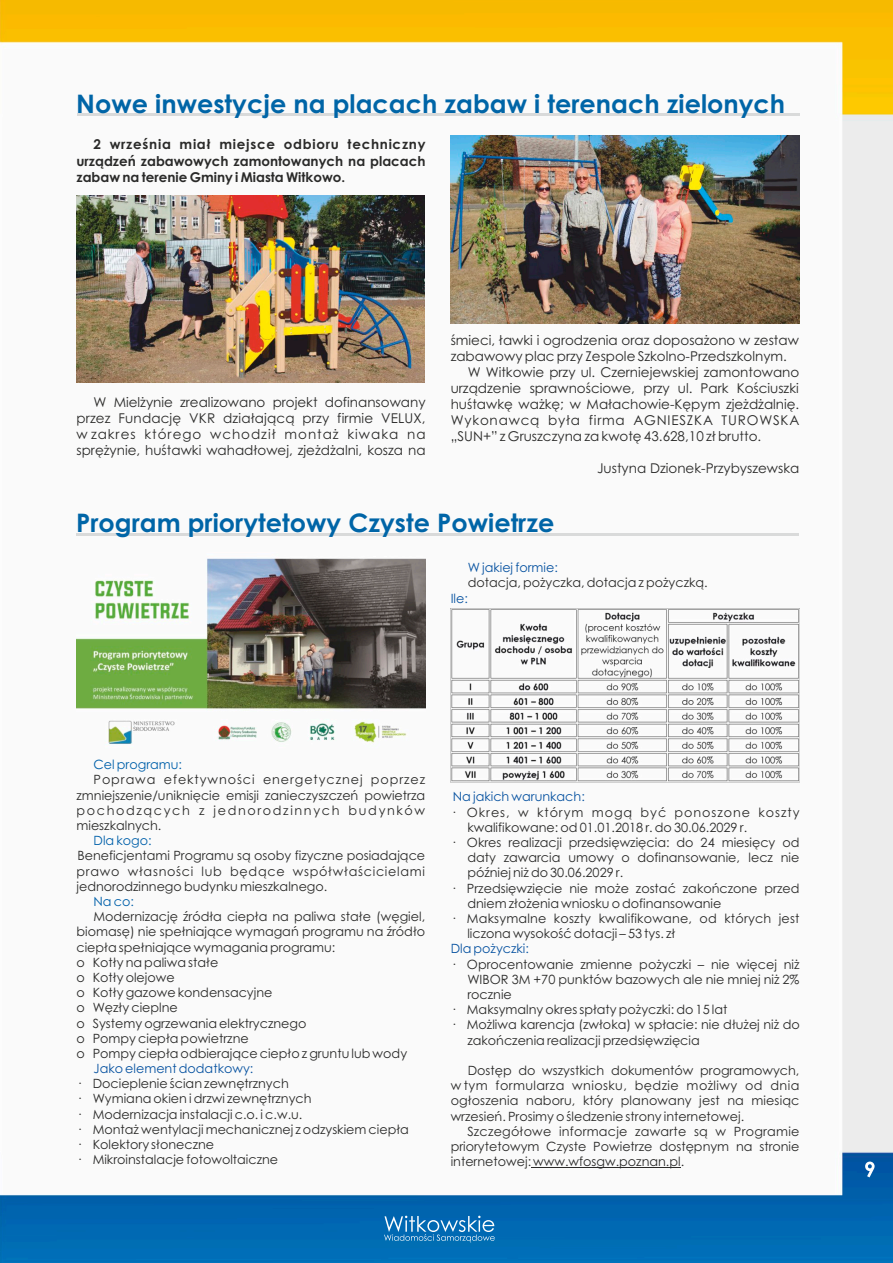
<style>
.page{position:relative;width:893px;height:1263px;background:#fff}
.page>*{position:absolute;margin:0;border:0;box-sizing:border-box;transform-origin:0 0}
.t1{font:700 25.5px "Century Gothic";color:#0065a7}
.t2{font:13.5px/16px "Century Gothic";color:#2a2a29;text-align:justify}
.t3{font:700 13.5px/16.4px "Century Gothic";color:#2a2a29;text-align:justify}
.t4{font:13.5px "Century Gothic";letter-spacing:.06em;color:#2a2a29}
.t5{font:12.75px/15.1px "Century Gothic";color:#2a2a29;text-align:justify}
.t6{font:12.75px "Century Gothic";color:#0853a1}
.t7{font:12.75px "Century Gothic";letter-spacing:.075em;color:#2a2a29}
.t8{font:12.75px "Century Gothic";color:#0060aa}
</style>
<div class="page">
<img style="left:0;top:0;width:893px;height:1263px">
<svg style="left:865px;top:1161px;width:10px;height:16px"></svg>
<svg style="left:384px;top:1216px;width:111px;height:26px;background:#3386c1"></svg>
<hr style="left:77px;top:114px;width:722px;height:2px;background:#d9dada">
<img style="left:77px;top:196px;width:348px;height:187px">
<img style="left:451px;top:136px;width:348px;height:187px">
<hr style="left:77px;top:533px;width:722px;height:2px;background:#d9dada">
<img style="left:451px;top:608px;width:349px;height:175px">
<hr style="left:531px;top:1167px;width:150px;height:1px;background:#2a2a29">
<img style="left:77px;top:553px;width:348px;height:195px">
<h1 class="t1" style="left:76px;top:94px;width:710px">Nowe inwestycje na placach zabaw i terenach zielonych</h1>
<p class="t3" style="left:77px;top:137px;width:351px;text-indent:17px">2 września miał miejsce odbioru techniczny urządzeń zabawowych zamontowanych na placach zabaw na terenie Gminy i Miasta Witkowo.</p>
<p class="t2" style="left:451px;top:333px;width:350px">śmieci, ławki i ogrodzenia oraz doposażono w zestaw</p>
<p class="t2" style="left:451px;top:349px;width:338px">zabawowy plac przy Zespole Szkolno-Przedszkolnym.</p>
<p class="t2" style="left:468px;top:365px;width:333px">W Witkowie przy ul. Czerniejewskiej zamontowano</p>
<p class="t2" style="left:451px;top:381px;width:350px">urządzenie sprawnościowe, przy ul. Park Kościuszki</p>
<p class="t2" style="left:451px;top:397px;width:350px">huśtawkę ważkę; w Małachowie-Kępym zjeżdżalnię.</p>
<p class="t4" style="left:451px;top:415px;width:350px">Wykonawcą była firma AGNIESZKA TUROWSKA</p>
<p class="t2" style="left:451px;top:430px;width:312px">„SUN+” z Gruszczyna za kwotę 43.628,10 zł brutto.</p>
<p class="t2" style="left:597px;top:462px;width:204px">Justyna Dzionek-Przybyszewska</p>
<h1 class="t1" style="left:76px;top:513px;width:480px">Program priorytetowy Czyste Powietrze</h1>
<p class="t2" style="left:77px;top:396px;width:351px;text-indent:17px">W Mielżynie zrealizowano projekt dofinansowany przez Fundację VKR działającą przy firmie VELUX, w zakres którego wchodził montaż kiwaka na sprężynie, huśtawki wahadłowej, zjeżdżalni, kosza na</p>
<p class="t6" style="left:468px;top:562px;width:92px">W jakiej formie:</p>
<p class="t5" style="left:468px;top:576px;width:241px">dotacja, pożyczka, dotacja z pożyczką.</p>
<p class="t6" style="left:451px;top:593px;width:19px">Ile:</p>
<p class="t8" style="left:94px;top:760px;width:90px">Cel programu:</p>
<p class="t5" style="left:77px;top:773px;width:350px;text-indent:17px">Poprawa efektywności energetycznej poprzez zmniejszenie/uniknięcie emisji zanieczyszczeń powietrza pochodzących z jednorodzinnych budynków mieszkalnych.</p>
<p class="t8" style="left:94px;top:836px;width:60px">Dla kogo:</p>
<p class="t5" style="left:77px;top:849px;width:350px">Beneficjentami Programu są osoby fizyczne posiadające prawo własności lub będące współwłaścicielami jednorodzinnego budynku mieszkalnego.</p>
<p class="t8" style="left:94px;top:896px;width:42px">Na co:</p>
<p class="t5" style="left:77px;top:910px;width:350px;text-align:left;text-indent:17px">Modernizację źródła ciepła na paliwa stałe (węgiel, biomasę) nie spełniające wymagań programu na źródło ciepła spełniające wymagania programu:<br>o Kotły na paliwa stałe<br>o Kotły olejowe<br>o Kotły gazowe kondensacyjne<br>o Węzły cieplne<br>o Systemy ogrzewania elektrycznego<br>o Pompy ciepła powietrzne<br>o Pompy ciepła odbierające ciepło z gruntu lub wody</p>
<p class="t6" style="left:94px;top:1063px;width:161px">Jako element dodatkowy:</p>
<p class="t5" style="left:77px;top:1077px;width:334px;text-align:left">· Docieplenie ścian zewnętrznych<br>· Wymiana okien i drzwi zewnętrznych<br>· Modernizacja instalacji c.o. i c.w.u.<br>· Montaż wentylacji mechanicznej z odzyskiem ciepła · Kolektory słoneczne<br>· Mikroinstalacje fotowoltaiczne</p>
<p class="t6" style="left:453px;top:792px;width:133px">Na jakich warunkach:</p>
<p class="t7" style="left:451px;top:807px;width:350px">· Okres, w którym mogą być ponoszone koszty</p>
<p class="t5" style="left:467px;top:821px;width:281px">kwalifikowane: od 01.01.2018 r. do 30.06.2029 r.</p>
<p class="t5" style="left:451px;top:836px;width:350px">· Okres realizacji przedsięwzięcia: do 24 miesięcy od</p>
<p class="t5" style="left:467px;top:851px;width:333px">daty zawarcia umowy o dofinansowanie, lecz nie</p>
<p class="t5" style="left:467px;top:866px;width:157px">później niż do 30.06.2029 r.</p>
<p class="t5" style="left:451px;top:881px;width:350px">· Przedsięwzięcie nie może zostać zakończone przed</p>
<p class="t5" style="left:467px;top:897px;width:255px">dniem złożenia wniosku o dofinansowanie</p>
<p class="t5" style="left:451px;top:912px;width:350px">· Maksymalne koszty kwalifikowane, od których jest</p>
<p class="t5" style="left:467px;top:927px;width:209px">liczona wysokość dotacji – 53 tys. zł</p>
<p class="t6" style="left:451px;top:944px;width:80px">Dla pożyczki:</p>
<p class="t5" style="left:451px;top:957px;width:350px">· Oprocentowanie zmienne pożyczki – nie więcej niż</p>
<p class="t5" style="left:467px;top:973px;width:334px">WIBOR 3M +70 punktów bazowych ale nie mniej niż 2%</p>
<p class="t5" style="left:467px;top:988px;width:46px">rocznie</p>
<p class="t5" style="left:451px;top:1003px;width:278px">· Maksymalny okres spłaty pożyczki: do 15 lat</p>
<p class="t5" style="left:451px;top:1018px;width:351px">· Możliwa karencja (zwłoka) w spłacie: nie dłużej niż do</p>
<p class="t5" style="left:467px;top:1033px;width:234px">zakończenia realizacji przedsięwzięcia</p>
<p class="t5" style="left:451px;top:1064px;width:350px;text-indent:17px">Dostęp do wszystkich dokumentów programowych, w tym formularza wniosku, będzie możliwy od dnia ogłoszenia naboru, który planowany jest na miesiąc wrzesień. Prosimy o śledzenie strony internetowej.</p>
<p class="t5" style="left:451px;top:1125px;width:350px;text-indent:17px">Szczegółowe informacje zawarte są w Programie priorytetowym Czyste Powietrze dostępnym na stronie internetowej: www.wfosgw.poznan.pl.</p>
</div>
